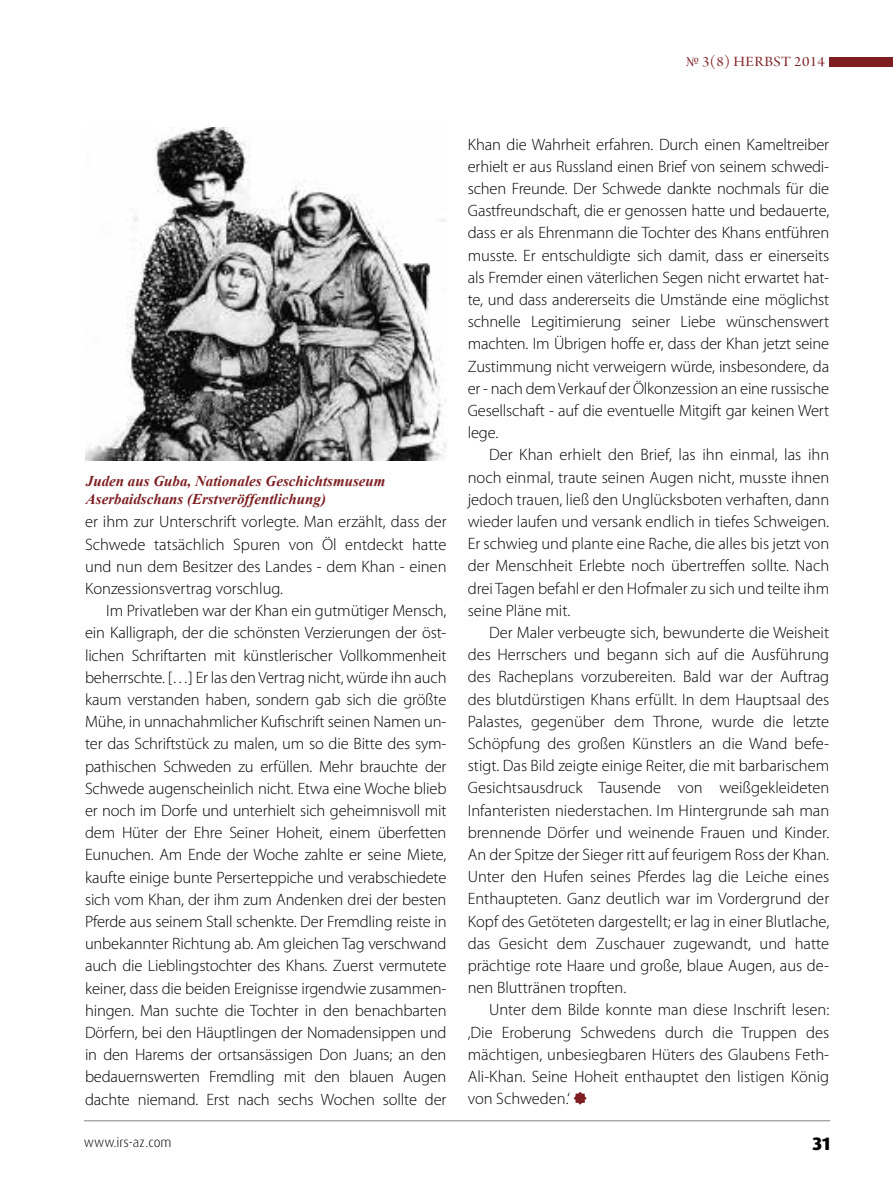
<style>
.page{position:relative;width:893px;height:1191px;background:#fff}
.page>*{position:absolute;margin:0;border:0;box-sizing:border-box;transform-origin:0 0}
.t1{font:800 18px "Dax Pro";color:#000}
.t2{font:300 16.5px/22.2px "Myriad Pro";color:#000;text-align:justify}
.t3{font:italic 700 15px/18px "Times New Roman";color:#7e1e21}
.t4{font:15px "Arno Pro Display";letter-spacing:.025em;color:#7e1e21;scale:1.1 1}
.t5{font:300 13.5px "Dax Pro";color:#000}
</style>
<div class="page">
<hr style="left:84px;top:1120px;width:746px;height:1px;background:#808285">
<div style="left:829px;top:57px;width:64px;height:9px;background:#7e1e21"></div>
<svg style="left:574px;top:1091px;width:13px;height:13px"></svg>
<img style="left:85px;top:128px;width:361px;height:333px">
<p class="t4" style="left:686px;top:53px;width:128px">№ 3(8) HERBST 2014</p>
<p class="t3" style="left:86px;top:471px;width:301px">Juden aus Guba, Nationales Geschichtsmuseum<br>Aserbaidschans (Erstveröffentlichung)</p>
<p class="t2" style="left:85px;top:511px;width:363px">er ihm zur U nterschrift vorlegte. Man erzählt, dass der Schwede tatsächlich Spuren von Öl entdeckt hatte und nun dem Besitzer des Landes - dem Khan - einen Konzessionsvertrag vorschlug.</p>
<p class="t2" style="left:85px;top:600px;width:363px;text-indent:21px">Im Privatleben war der Khan ein gutmütiger Mensch, ein Kalligraph, der die schönsten Verzierungen der öst&shy;lichen Schriftarten mit künstlerischer Vollkommenheit beherrschte. […] Er las den Vertrag nicht, würde ihn auch kaum verstanden haben, sondern gab sich die größte Mühe, in unnachahmlicher Kufischrift seinen Namen un&shy;ter das Schriftstück zu malen, um so die Bitte des sym&shy;pathischen Schweden zu erfüllen. Mehr brauchte der Schwede augenscheinlich nicht. Etwa eine Woche blieb er noch im Dorfe und unterhielt sich geheimnisvoll mit dem H üter der Ehre Seiner Hoheit, einem überfetten Eunuchen. Am Ende der Woche zahlte er seine Miete, kaufte einige bunte Perserteppiche und verabschiedete sich vom Khan, der ihm zum Andenken drei der besten Pferde aus seinem Stall schenkte. Der Fremdling reiste in unbekannter Richtung ab. Am gleichen Tag verschwand auch die Lieblingstochter des Khans. Zuerst vermutete keiner, dass die beiden Ereignisse irgendwie zusammen&shy;hingen. Man suchte die Tochter in den benachbarten Dörfern, bei den Häuptlingen der Nomadensippen und in den Harems der ortsansässigen Don Juans; an den bedauernswerten Fremdling mit den blauen Augen dachte niemand. Erst nach sechs Wochen sollte der</p>
<p class="t2" style="left:468px;top:133px;width:363px">Khan die Wahrheit erfahren. Durch einen Kameltreiber erhielt er aus Russland einen Brief von seinem schwedi&shy;schen Freunde. Der Schwede dankte nochmals für die Gastfreundschaft, die er genossen hatte und bedauerte, dass er als Ehrenmann die Tochter des Khans entführen musste. Er entschuldigte sich damit, dass er einerseits als Fremder einen väterlichen Segen nicht erwartet hat&shy;te, und dass andererseits die U mstände eine möglichst schnelle Legitimierung seiner Liebe wünschenswert machten. Im Übrigen hoffe er, dass der Khan jetzt seine Zustimmung nicht verweigern würde, insbesondere, da er - nach dem Verkauf der Ölkonzession an eine russische Gesellschaft - auf die eventuelle Mitgift gar keinen Wert lege.</p>
<p class="t2" style="left:468px;top:444px;width:363px;text-indent:21px">Der Khan erhielt den Brief, las ihn einmal, las ihn noch einmal, traute seinen Augen nicht, musste ihnen jedoch trauen, ließ den U nglücksboten verhaften, dann wieder laufen und versank endlich in tiefes Schweigen.<br>Er schwieg und plante eine Rache, die alles bis jetzt von der Menschheit Erlebte noch übertreffen sollte. Nach drei Tagen befahl er den Hofmaler zu sich und teilte ihm seine Pläne mit.</p>
<p class="t2" style="left:468px;top:621px;width:363px;text-indent:21px">Der Maler verbeugte sich, bewunderte die Weisheit des Herrschers und begann sich auf die Ausführung des Racheplans vorzubereiten. Bald war der Auftrag des blutdürstigen Khans erfüllt. In dem Hauptsaal des Palastes, gegenüber dem Throne, wurde die letzte Schöpfung des großen Künstlers an die Wand befe&shy;stigt. Das Bild zeigte einige Reiter, die mit barbarischem Gesichtsausdruck Tausende von weißgekleideten Infanteristen niederstachen. Im H intergrunde sah man brennende Dörfer und weinende Frauen und Kinder.<br>An der Spitze der Sieger ritt auf feurigem Ross der Khan.<br>U nter den H ufen seines Pferdes lag die Leiche eines Enthaupteten. Ganz deutlich war im Vordergrund der Kopf des Getöteten dargestellt; er lag in einer Blutlache, das Gesicht dem Zuschauer zugewandt, und hatte prächtige rote Haare und große, blaue Augen, aus de&shy;nen Bluttränen tropften.</p>
<p class="t2" style="left:468px;top:999px;width:363px;text-indent:21px">U nter dem Bilde konnte man diese Inschrift lesen: ‚Die Eroberung Schwedens durch die Truppen des mächtigen, unbesiegbaren H üters des Glaubens Feth-Ali-Khan. Seine Hoheit enthauptet den listigen König von Schweden.‘</p>
<p class="t5" style="left:84px;top:1133px;width:89px">www.irs-az.com</p>
<p class="t1" style="left:812px;top:1131px;width:19px">31</p>
</div>
